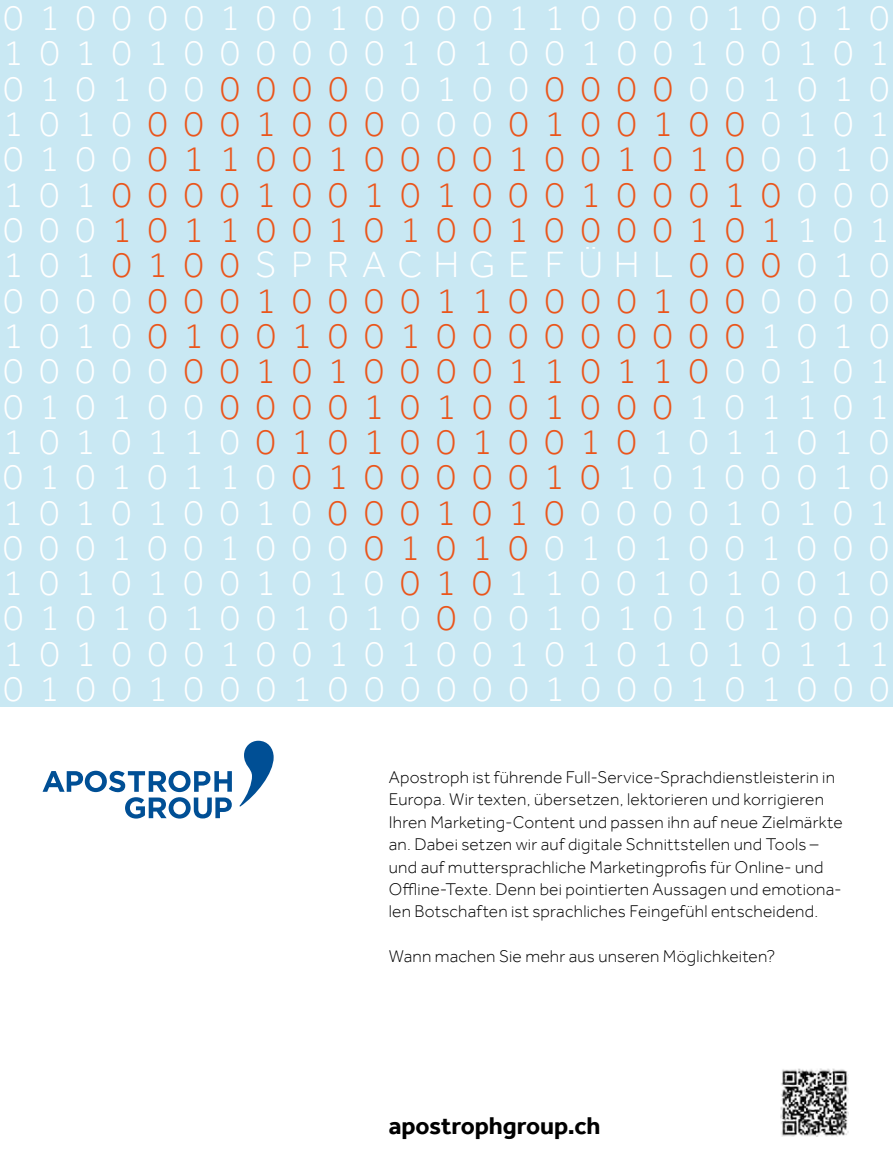
<style>
.page{position:relative;width:893px;height:1174px;background:#fff}
.page>*{position:absolute;margin:0;border:0;box-sizing:border-box;transform-origin:0 0}
.t1{font:300 37.65px/35.2px "Effra";letter-spacing:.415em;color:#fff;text-align:justify}
.t2{font:700 24.9px "Effra";letter-spacing:-.005em;color:#000}
.t3{font:300 17.4px/22.5px "Effra";letter-spacing:.01em;color:#000}
.s1{color:#ea551b}
</style>
<div class="page">
<div style="left:0;top:0;width:893px;height:706px;background:#c9e8f3"></div>
<svg style="left:239px;top:740px;width:35px;height:66px"></svg>
<svg style="left:43px;top:770px;width:189px;height:48px"></svg>
<img style="left:780px;top:1068px;width:68px;height:69px">
<p class="t1" style="left:3px;top:0;width:888px">0 1 00001001000011000010010<br>1 0 10100000010100100100101<br>0 1 0100<span class="s1">0000</span>00100<span class="s1">0000</span>001010<br>1 0 10<span class="s1">0001000</span>000<span class="s1">0100100</span>0101<br>0 1 00<span class="s1">01100100001001010</span>0010<br>1 0 1<span class="s1">0000100101000100010</span>000<br>0 0 0<span class="s1">1011001010010000101</span>101<br>1 0 1<span class="s1">0100</span>SPRACHGEFÜHL<span class="s1">000</span>010<br>0 0 00<span class="s1">00010000110000100</span>0000<br>1 0 10<span class="s1">01001001000000000</span>1010<br>0 0 000<span class="s1">001010000110110</span>00101<br>0 1 0100<span class="s1">0000101001000</span>101101<br>1 0 10110<span class="s1">01010010010</span>1011010<br>0 1 010110<span class="s1">010000010</span>10100010<br>1 0 1010010<span class="s1">0001010</span>000010101<br>0 0 01001000<span class="s1">01010</span>0101001000<br>1 0 101001010<span class="s1">010</span>11001010010<br>0 1 0101001010<span class="s1">0</span>001010101000<br>1 0 10001001010010101010111<br>0 1 00100010000001000101000</p>
<p class="t3" style="left:389px;top:765px;width:455px">Apostroph ist führende Full-Service-Sprachdienstleisterin in Europa. Wir texten, übersetzen, lektorieren und korrigieren Ihren Marketing-Content und passen ihn auf neue Zielmärkte an. Dabei setzen wir auf digitale Schnittstellen und Tools – und auf muttersprachliche Marketingprofis für Online- und Offline-Texte. Denn bei pointierten Aussagen und emotiona&shy;len Botschaften ist sprachliches Feingefühl entscheidend.</p>
<p class="t3" style="left:389px;top:945px;width:388px">Wann machen Sie mehr aus unseren Möglichkeiten?</p>
<p class="t2" style="left:389px;top:1110px;width:213px">apostrophgroup.ch</p>
</div>
